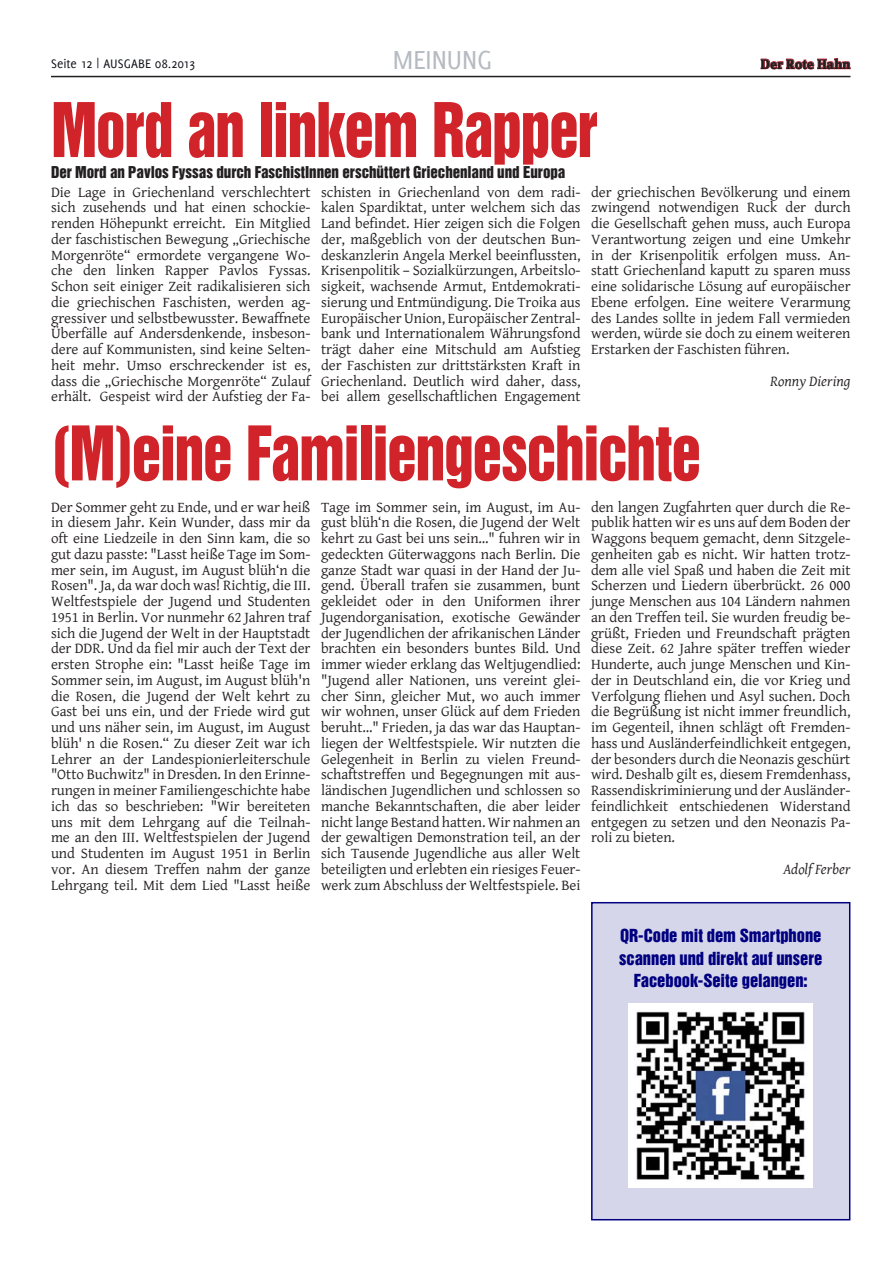
<style>
.page{position:relative;width:893px;height:1263px;background:#fff}
.page>*{position:absolute;margin:0;border:0;box-sizing:border-box;transform-origin:0 0}
.Überschrift_1{font:68.85px "Helvetica Inserat";letter-spacing:-.025em;color:#d1232a;scale:.87 1}
.t1{font:28.5px "Delicious";letter-spacing:-.02em;color:#b6bbc1}
.t2{font:16.5px/22.5px "Helvetica Inserat";letter-spacing:-.005em;color:#000080;text-align:center}
.Fließtext_1_dreispal{font:15px/15.8px "Gentium Plus";letter-spacing:-.005em;color:#231f20;text-align:justify}
.Überschrift_1-2{font:15px "Helvetica Inserat";letter-spacing:-.005em;color:#231f20}
.Autor_in{font:italic 15px "Gentium Plus";color:#231f20}
.t3{font:800 14.4px "Zine Serif Dis";letter-spacing:-.005em;color:#231f20}
.Seitenkopf_Ausgabe_N{font:13.5px "Delicious";letter-spacing:.005em;color:#0f1117}
</style>
<div class="page">
<hr style="left:51px;top:76px;width:799px;height:1px;background:#231f20">
<svg style="left:760px;top:58px;width:91px;height:12px"></svg>
<div style="left:592px;top:903px;width:258px;height:317px;background:#d6d6eb"></div>
<div style="left:591px;top:902px;width:259px;height:318px;border:2px solid #000080"></div>
<img style="left:629px;top:1003px;width:184px;height:184px">
<p class="Seitenkopf_Ausgabe_N" style="left:51px;top:56px;width:146px">Seite 12 | AUSGABE 08.2013</p>
<p class="t1" style="left:392px;top:43px;width:101px">MEINUNG</p>
<p class="t3" style="left:761px;top:56px;width:91px">Der Rote Hahn</p>
<p class="Überschrift_1" style="left:51px;top:89px;width:629px">Mord an linkem Rapper</p>
<p class="Überschrift_1-2" style="left:51px;top:163px;width:516px">Der Mord an Pavlos Fyssas durch FaschistInnen erschüttert Griechenland und Europa</p>
<p class="Fließtext_1_dreispal" style="left:51px;top:183px;width:261px">Die Lage in Griechenland verschlechtert sich zusehends und hat einen schockie&shy;renden Höhepunkt erreicht. Ein Mitglied der faschistischen Bewegung „Griechische Morgenröte“ ermordete vergangene Wo&shy;che den linken Rapper Pavlos Fyssas.<br>Schon seit einiger Zeit radikalisieren sich die griechischen Faschisten, werden ag&shy;gressiver und selbstbewusster. Bewaffnete Überfälle auf Andersdenkende, insbeson&shy;dere auf Kommunisten, sind keine Selten&shy;heit mehr. Umso erschreckender ist es, dass die „Griechische Morgenröte“ Zulauf erhält. Gespeist wird der Aufstieg der Fa-</p>
<p class="Fließtext_1_dreispal" style="left:321px;top:183px;width:261px">schisten in Griechenland von dem radi&shy;kalen Spardiktat, unter welchem sich das Land befindet. Hier zeigen sich die Folgen der, maßgeblich von der deutschen Bun&shy;deskanzlerin Angela Merkel beeinflussten, Krisenpolitik – Sozialkürzungen, Arbeitslo&shy;sigkeit, wachsende Armut, Entdemokrati&shy;sierung und Entmündigung. Die Troika aus Europäischer Union, Europäischer Zentral&shy;bank und Internationalem Währungsfond trägt daher eine Mitschuld am Aufstieg der Faschisten zur drittstärksten Kraft in Griechenland. Deutlich wird daher, dass, bei allem gesellschaftlichen Engagement</p>
<p class="Fließtext_1_dreispal" style="left:591px;top:183px;width:261px">der griechischen Bevölkerung und einem zwingend notwendigen Ruck der durch die Gesellschaft gehen muss, auch Europa Verantwortung zeigen und eine Umkehr in der Krisenpolitik erfolgen muss. An&shy;statt Griechenland kaputt zu sparen muss eine solidarische Lösung auf europäischer Ebene erfolgen. Eine weitere Verarmung des Landes sollte in jedem Fall vermieden werden, würde sie doch zu einem weiteren Erstarken der Faschisten führen.</p>
<p class="Autor_in" style="left:770px;top:366px;width:82px">Ronny Diering</p>
<p class="Überschrift_1" style="left:51px;top:412px;width:749px">(M)eine Familiengeschichte</p>
<p class="Fließtext_1_dreispal" style="left:51px;top:498px;width:261px">Der Sommer geht zu Ende, und er war heiß in diesem Jahr. Kein Wunder, dass mir da oft eine Liedzeile in den Sinn kam, die so gut dazu passte: "Lasst heiße Tage im Som&shy;mer sein, im August, im August blüh‘n die Rosen". Ja, da war doch was! Richtig, die III.<br>Weltfestspiele der Jugend und Studenten 1951 in Berlin. Vor nunmehr 62 Jahren traf sich die Jugend der Welt in der Hauptstadt der DDR. Und da fiel mir auch der Text der ersten Strophe ein: "Lasst heiße Tage im Sommer sein, im August, im August blüh'n die Rosen, die Jugend der Welt kehrt zu Gast bei uns ein, und der Friede wird gut und uns näher sein, im August, im August blüh' n die Rosen.“ Zu dieser Zeit war ich Lehrer an der Landespionierleiterschule "Otto Buchwitz" in Dresden. In den Erinne&shy;rungen in meiner Familiengeschichte habe ich das so beschrieben: "Wir bereiteten uns mit dem Lehrgang auf die Teilnah&shy;me an den III. Weltfestspielen der Jugend und Studenten im August 1951 in Berlin vor. An diesem Treffen nahm der ganze Lehrgang teil. Mit dem Lied "Lasst heiße</p>
<p class="Fließtext_1_dreispal" style="left:321px;top:498px;width:261px">Tage im Sommer sein, im August, im Au&shy;gust blüh‘n die Rosen, die Jugend der Welt kehrt zu Gast bei uns sein..." fuhren wir in gedeckten Güterwaggons nach Berlin. Die ganze Stadt war quasi in der Hand der Ju&shy;gend. Überall trafen sie zusammen, bunt gekleidet oder in den Uniformen ihrer Jugendorganisation, exotische Gewänder der Jugendlichen der afrikanischen Länder brachten ein besonders buntes Bild. Und immer wieder erklang das Weltjugendlied: "Jugend aller Nationen, uns vereint glei&shy;cher Sinn, gleicher Mut, wo auch immer wir wohnen, unser Glück auf dem Frieden beruht..." Frieden, ja das war das Hauptan&shy;liegen der Weltfestspiele. Wir nutzten die Gelegenheit in Berlin zu vielen Freund&shy;schaftstreffen und Begegnungen mit aus&shy;ländischen Jugendlichen und schlossen so manche Bekanntschaften, die aber leider nicht lange Bestand hatten. Wir nahmen an der gewaltigen Demonstration teil, an der sich Tausende Jugendliche aus aller Welt beteiligten und erlebten ein riesiges Feuer&shy;werk zum Abschluss der Weltfestspiele. Bei</p>
<p class="Fließtext_1_dreispal" style="left:591px;top:498px;width:261px">den langen Zugfahrten quer durch die Re&shy;publik hatten wir es uns auf dem Boden der Waggons bequem gemacht, denn Sitzgele&shy;genheiten gab es nicht. Wir hatten trotz&shy;dem alle viel Spaß und haben die Zeit mit Scherzen und Liedern überbrückt. 26 000 junge Menschen aus 104 Ländern nahmen an den Treffen teil. Sie wurden freudig be&shy;grüßt, Frieden und Freundschaft prägten diese Zeit. 62 Jahre später treffen wieder Hunderte, auch junge Menschen und Kin&shy;der in Deutschland ein, die vor Krieg und Verfolgung fliehen und Asyl suchen. Doch die Begrüßung ist nicht immer freundlich, im Gegenteil, ihnen schlägt oft Fremden&shy;hass und Ausländerfeindlichkeit entgegen, der besonders durch die Neonazis geschürt wird. Deshalb gilt es, diesem Fremdenhass, Rassendiskriminierung und der Ausländer&shy;feindlichkeit entschiedenen Widerstand entgegen zu setzen und den Neonazis Pa&shy;roli zu bieten.</p>
<p class="Autor_in" style="left:783px;top:855px;width:69px">Adolf Ferber</p>
<p class="t2" style="left:619px;top:925px;width:205px">QR-Code mit dem Smartphone scannen und direkt auf unsere<br>Facebook-Seite gelangen:</p>
</div>
